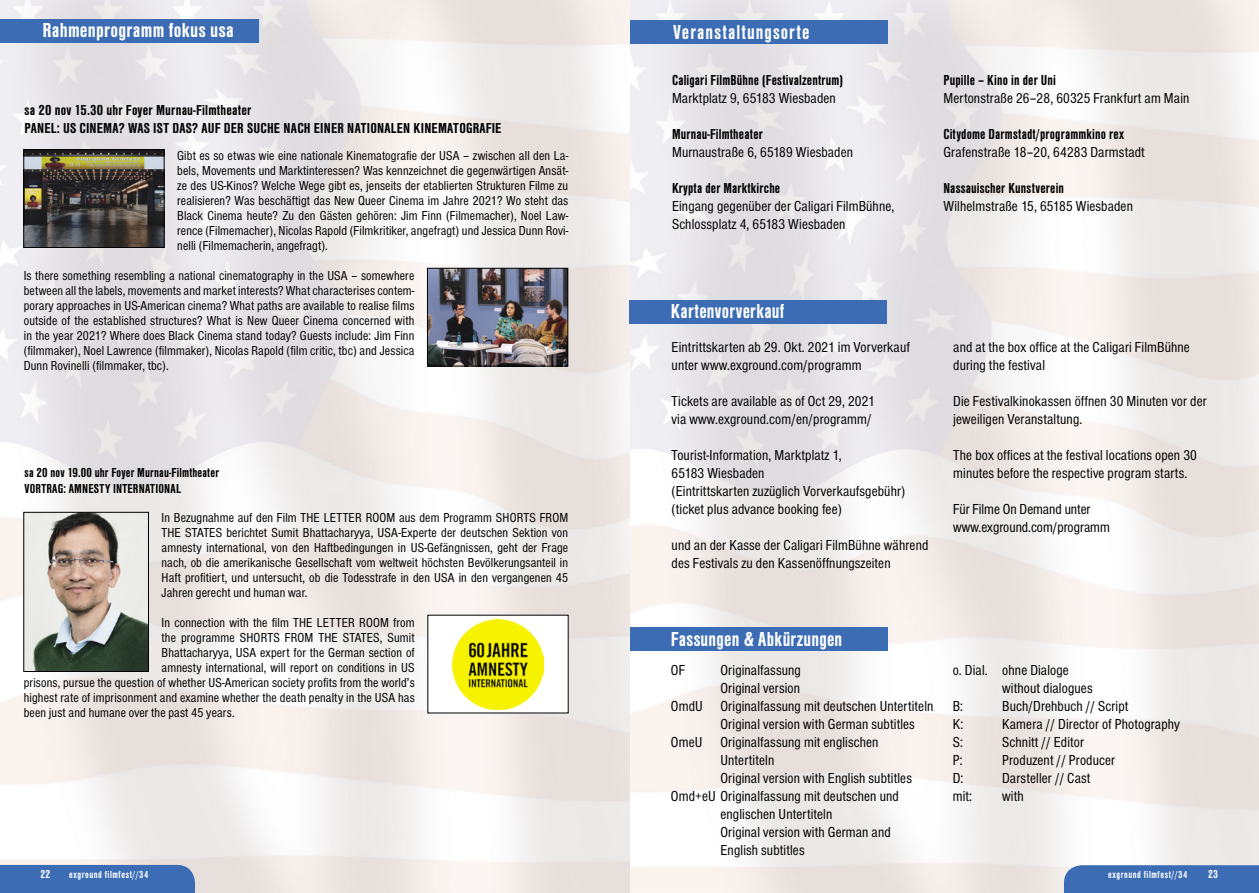
<style>
.page{position:relative;width:1259px;height:893px;background:#fff}
.page>*{position:absolute;margin:0;border:0;box-sizing:border-box;transform-origin:0 0}
.t1{font:700 condensed 21px "Sans";letter-spacing:.01em;color:#fff}
.t2{font:21px "Sans Cd CE Bold";letter-spacing:.02em;color:#fff;scale:1.05 1}
.t3{font:21px "Sans Cd CE Bold";letter-spacing:.05em;color:#fff}
.t4{font:condensed 15px/18px "Sans";letter-spacing:.01em;color:#000}
.t5{font:15px/18px "Sans Cd CE Regular";letter-spacing:.01em;color:#000}
.t6{font:15px "Sans Cd CE Bold";letter-spacing:.01em;color:#000}
.t7{font:15px/18px "Sans Cd CE Bold";letter-spacing:.01em;color:#000;scale:1.05 1}
.t8{font:condensed 13.5px/15px "Sans";letter-spacing:.01em;color:#000;text-align:justify}
.t9{font:700 condensed 13.5px/16.5px "Sans";letter-spacing:.01em;color:#000}
.t10{font:700 condensed 12px "Sans";color:#fff}
.t11{font:700 condensed 10.5px "Sans";letter-spacing:.05em;color:#fff}
</style>
<div class="page">
<img style="left:0;top:0;width:1259px;height:893px">
<div style="left:0;top:865px;width:195px;height:28px;background:#3b6cb4"></div>
<div style="left:1064px;top:865px;width:195px;height:28px;background:#3b6cb4"></div>
<div style="left:0;top:20px;width:259px;height:23px;background:#3b6cb4"></div>
<img style="left:25px;top:151px;width:137px;height:95px">
<div style="left:23px;top:149px;width:141px;height:99px;border:1px solid #000"></div>
<img style="left:25px;top:514px;width:122px;height:156px">
<div style="left:23px;top:512px;width:126px;height:160px;border:1px solid #000"></div>
<div style="left:428px;top:615px;width:140px;height:98px;background:#fff"></div>
<img style="left:452px;top:619px;width:92px;height:90px">
<img style="left:429px;top:270px;width:137px;height:94px">
<div style="left:427px;top:268px;width:141px;height:98px;border:1px solid #000"></div>
<div style="left:630px;top:21px;width:258px;height:23px;background:#3b6cb4"></div>
<div style="left:629px;top:300px;width:258px;height:23px;background:#3b6cb4"></div>
<div style="left:630px;top:627px;width:258px;height:23px;background:#3b6cb4"></div>
<h1 class="t2" style="left:43px;top:19px;width:184px">Rahmenprogramm fokus usa</h1>
<p class="t7" style="left:25px;top:102px;width:456px">sa 20 nov 15.30 uhr Foyer Murnau-Filmtheater<br>PANEL: US CINEMA? WAS IST DAS? AUF DER SUCHE NACH EINER NATIONALEN KINEMATOGRAFIE</p>
<p class="t8" style="left:177px;top:148px;width:392px">Gibt es so etwas wie eine nationale Kinematografie der USA – zwischen all den La&shy;bels, Movements und Marktinteressen? Was kennzeichnet die gegenwärtigen Ansät&shy;ze des US-Kinos? Welche Wege gibt es, jenseits der etablierten Strukturen Filme zu realisieren? Was beschäftigt das New Queer Cinema im Jahre 2021? Wo steht das Black Cinema heute? Zu den Gästen gehören: Jim Finn (Filmemacher), Noel Law&shy;rence (Filmemacher), Nicolas Rapold (Filmkritiker, angefragt) und Jessica Dunn Rovi&shy;nelli (Filmemacherin, angefragt).</p>
<p class="t8" style="left:24px;top:268px;width:392px">Is there something resembling a national cinematography in the USA – somewhere between all the labels, movements and market interests? What characterises contem&shy;porary approaches in US-American cinema? What paths are available to realise films outside of the established structures? What is New Queer Cinema concerned with in the year 2021? Where does Black Cinema stand today? Guests include: Jim Finn (filmmaker), Noel Lawrence (filmmaker), Nicolas Rapold (film critic, tbc) and Jessica Dunn Rovinelli (filmmaker, tbc).</p>
<p class="t9" style="left:25px;top:464px;width:196px">sa 20 nov 19.00 uhr Foyer Murnau-Filmtheater<br>VORTRAG: AMNESTY INTERNATIONAL</p>
<p class="t8" style="left:162px;top:511px;width:408px">In Bezugnahme auf den Film THE LETTER ROOM aus dem Programm SHORTS FROM THE STATES berichtet Sumit Bhattacharyya, USA-Experte der deutschen Sektion von amnesty international, von den Haftbedingungen in US-Gefängnissen, geht der Frage nach, ob die amerikanische Gesellschaft vom weltweit höchsten Bevölkerungsanteil in Haft profitiert, und untersucht, ob die Todesstrafe in den USA in den vergangenen 45<br>Jahren gerecht und human war.</p>
<p class="t8" style="left:162px;top:616px;width:254px">In connection with the film THE LETTER ROOM from</p>
<p class="t8" style="left:162px;top:631px;width:254px">the programme SHORTS FROM THE STATES, Sumit</p>
<p class="t8" style="left:162px;top:646px;width:254px">Bhattacharyya, USA expert for the German section of</p>
<p class="t8" style="left:162px;top:661px;width:254px">amnesty international, will report on conditions in US</p>
<p class="t8" style="left:24px;top:676px;width:392px">prisons, pursue the question of whether US-American society profits from the world’s</p>
<p class="t8" style="left:24px;top:691px;width:392px">highest rate of imprisonment and examine whether the death penalty in the USA has</p>
<p class="t8" style="left:24px;top:706px;width:212px">been just and humane over the past 45 years.</p>
<h1 class="t3" style="left:673px;top:20px;width:138px">Veranstaltungsorte</h1>
<p class="t6" style="left:672px;top:72px;width:173px">Caligari FilmBühne (Festivalzentrum)</p>
<p class="t5" style="left:672px;top:89px;width:165px">Marktplatz 9, 65183 Wiesbaden</p>
<p class="t6" style="left:672px;top:126px;width:92px">Murnau-Filmtheater</p>
<p class="t5" style="left:672px;top:143px;width:182px">Murnaustraße 6, 65189 Wiesbaden</p>
<p class="t6" style="left:672px;top:180px;width:110px">Krypta der Marktkirche</p>
<p class="t5" style="left:672px;top:197px;width:224px">Eingang gegenüber der Caligari FilmBühne,<br>Schlossplatz 4, 65183 Wiesbaden</p>
<p class="t6" style="left:943px;top:72px;width:114px">Pupille – Kino in der Uni</p>
<p class="t5" style="left:943px;top:89px;width:247px">Mertonstraße 26–28, 60325 Frankfurt am Main</p>
<p class="t6" style="left:943px;top:126px;width:182px">Citydome Darmstadt/programmkino rex</p>
<p class="t5" style="left:943px;top:143px;width:203px">Grafenstraße 18–20, 64283 Darmstadt</p>
<p class="t6" style="left:943px;top:180px;width:122px">Nassauischer Kunstverein</p>
<p class="t5" style="left:943px;top:197px;width:191px">Wilhelmstraße 15, 65185 Wiesbaden</p>
<h1 class="t1" style="left:671px;top:300px;width:115px">Kartenvorverkauf</h1>
<p class="t4" style="left:671px;top:338px;width:240px">Eintrittskarten ab 29. Okt. 2021 im Vorverkauf unter www.exground.com/programm</p>
<p class="t4" style="left:671px;top:392px;width:205px">Tickets are available as of Oct 29, 2021 via www.exground.com/en/programm/</p>
<p class="t4" style="left:671px;top:446px;width:235px">Tourist-Information, Marktplatz 1,<br>65183 Wiesbaden<br>(Eintrittskarten zuzüglich Vorverkaufsgebühr) (ticket plus advance booking fee)</p>
<p class="t4" style="left:671px;top:536px;width:258px">und an der Kasse der Caligari FilmBühne während des Festivals zu den Kassenöffnungszeiten</p>
<p class="t4" style="left:953px;top:338px;width:238px">and at the box office at the Caligari FilmBühne during the festival</p>
<p class="t4" style="left:953px;top:392px;width:255px">Die Festivalkinokassen öffnen 30 Minuten vor der jeweiligen Veranstaltung.</p>
<p class="t4" style="left:953px;top:446px;width:245px">The box offices at the festival locations open 30 minutes before the respective program starts.</p>
<p class="t4" style="left:953px;top:500px;width:158px">Für Filme On Demand unter www.exground.com/programm</p>
<h1 class="t1" style="left:671px;top:628px;width:173px">Fassungen &amp; Abkürzungen</h1>
<p class="t4" style="left:671px;top:661px;width:16px">OF</p>
<p class="t4" style="left:720px;top:661px;width:82px">Originalfassung</p>
<p class="t4" style="left:720px;top:679px;width:81px">Original version</p>
<p class="t4" style="left:671px;top:697px;width:264px">OmdU Originalfassung mit deutschen Untertiteln</p>
<p class="t4" style="left:720px;top:715px;width:196px">Original version with German subtitles</p>
<p class="t4" style="left:671px;top:733px;width:209px">OmeU Originalfassung mit englischen</p>
<p class="t4" style="left:720px;top:751px;width:55px">Untertiteln</p>
<p class="t4" style="left:720px;top:769px;width:193px">Original version with English subtitles</p>
<p class="t4" style="left:671px;top:787px;width:229px">Omd+eU Originalfassung mit deutschen und</p>
<p class="t4" style="left:720px;top:805px;width:113px">englischen Untertiteln</p>
<p class="t4" style="left:720px;top:823px;width:172px">Original version with German and</p>
<p class="t4" style="left:720px;top:841px;width:86px">English subtitles</p>
<p class="t4" style="left:952px;top:661px;width:118px">o. Dial. ohne Dialoge</p>
<p class="t4" style="left:1002px;top:679px;width:92px">without dialogues</p>
<p class="t4" style="left:952px;top:697px;width:12px">B:</p>
<p class="t4" style="left:1002px;top:697px;width:128px">Buch/Drehbuch // Script</p>
<p class="t4" style="left:952px;top:715px;width:12px">K:</p>
<p class="t4" style="left:1002px;top:715px;width:179px">Kamera // Director of Photography</p>
<p class="t4" style="left:952px;top:733px;width:12px">S:</p>
<p class="t4" style="left:1002px;top:733px;width:83px">Schnitt // Editor</p>
<p class="t4" style="left:952px;top:751px;width:11px">P:</p>
<p class="t4" style="left:1002px;top:751px;width:114px">Produzent // Producer</p>
<p class="t4" style="left:952px;top:769px;width:12px">D:</p>
<p class="t4" style="left:1002px;top:769px;width:90px">Darsteller // Cast</p>
<p class="t4" style="left:952px;top:787px;width:21px">mit:</p>
<p class="t4" style="left:1002px;top:787px;width:23px">with</p>
<p class="t10" style="left:41px;top:867px;width:11px">22</p>
<p class="t11" style="left:69px;top:868px;width:81px">exground filmfest//34</p>
<p class="t11" style="left:1108px;top:868px;width:81px">exground filmfest//34</p>
<p class="t10" style="left:1208px;top:867px;width:11px">23</p>
</div>
